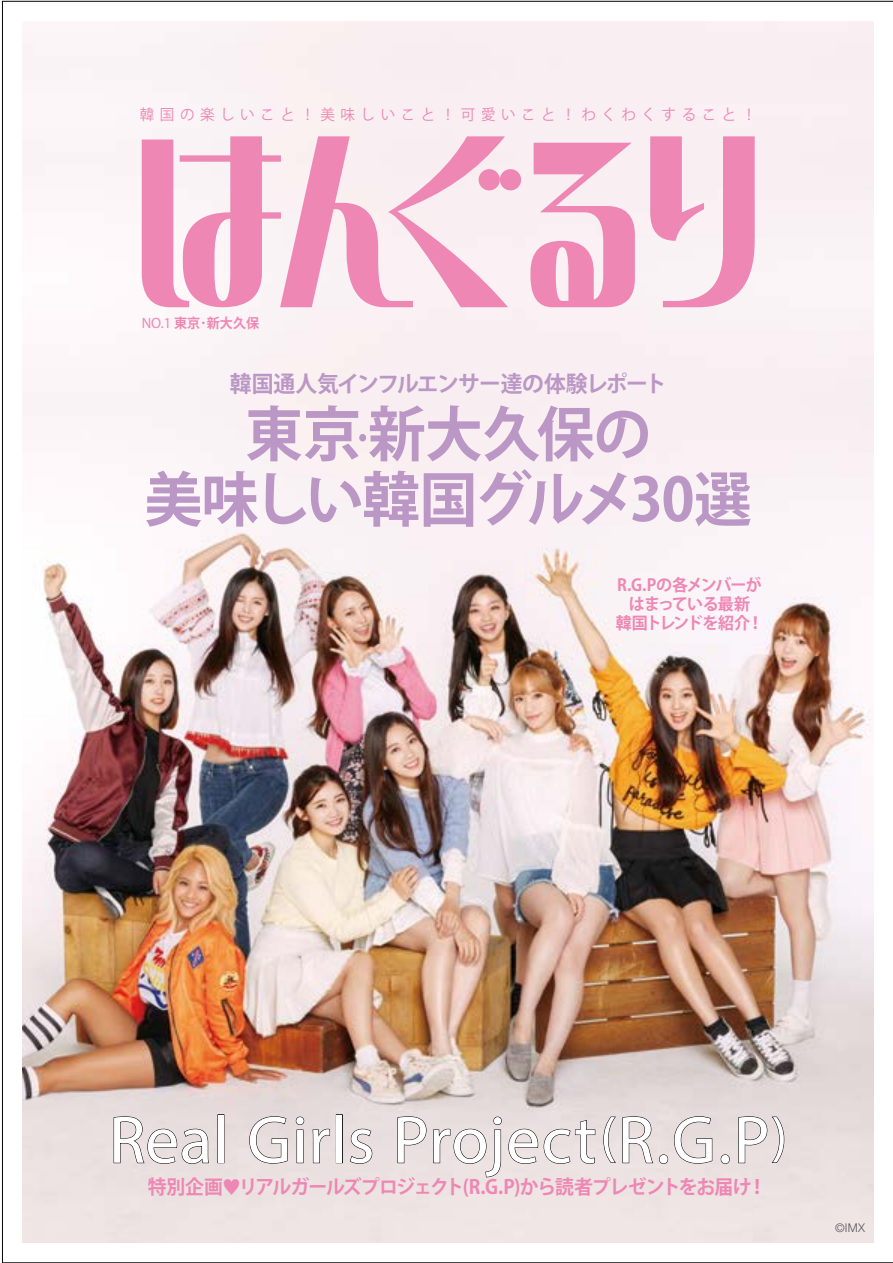
<style>
.page{position:relative;width:893px;height:1263px;background:#fff}
.page>*{position:absolute;margin:0;border:0;box-sizing:border-box;transform-origin:0 0}
.t1{font:67.5px "Myriad Pro";letter-spacing:.01em;color:#fff}
.t2{font:700 59.4px/65.4px "Koz Go Pro";letter-spacing:-.025em;color:#bb97c5;text-align:center}
.t3{font:700 22.5px "Koz Go Pro";letter-spacing:-.05em;color:#bb97c5}
.t4{font:700 19.5px "Koz Go Pro";letter-spacing:-.06em;color:#ee87b4}
.t5{font:700 16.5px/18.8px "Koz Go Pro";letter-spacing:-.05em;color:#ee87b4;text-align:center}
.t6{font:15px "Koz Go Pro";letter-spacing:.38em;color:#ee87b4}
.t7{font:700 13.5px "Koz Go Pro";color:#ee87b4}
.t8{font:300 12px "Helvetica Neue";color:#595757}
.s1{font-family:"Myriad Pro";font-weight:400;font-size:15px}
.s2{font-family:"Myriad Pro";font-weight:400}
.s3{font-size:55.5px}
.s4{font-weight:500}
</style>
<div class="page">
<img style="left:2px;top:1px;width:891px;height:1262px">
<p class="t6" style="left:140px;top:105px;width:618px">韓国の楽しいこと！美味しいこと！可愛いこと！わくわくすること！</p>
<p class="t7" style="left:142px;top:314px;width:119px"><span class="s1">NO.1</span> 東京･新大久保</p>
<p class="t3" style="left:230px;top:369px;width:438px">韓国通人気インフルエンサー達の体験レポート</p>
<h2 class="t2" style="left:145px;top:405px;width:609px">東京<span class="s2">·</span>新大久保の<br>美味しい韓国グルメ30選</h2>
<p class="t5" style="left:616px;top:577px;width:149px">R.G.Pの各メンバーがはまっている最新<br>韓国トレンドを紹介！</p>
<h1 class="t1" style="left:109px;top:1098px;width:680px">Real Girls Project<span class="s3">(</span>R.G.P<span class="s3">)</span></h1>
<p class="t4" style="left:148px;top:1174px;width:620px">特別企画<span class="s4">♥</span>リアルガールズプロジェクト(R.G.P)から読者プレゼントをお届け！</p>
<p class="t8" style="left:835px;top:1218px;width:31px">©IMX</p>
</div>
